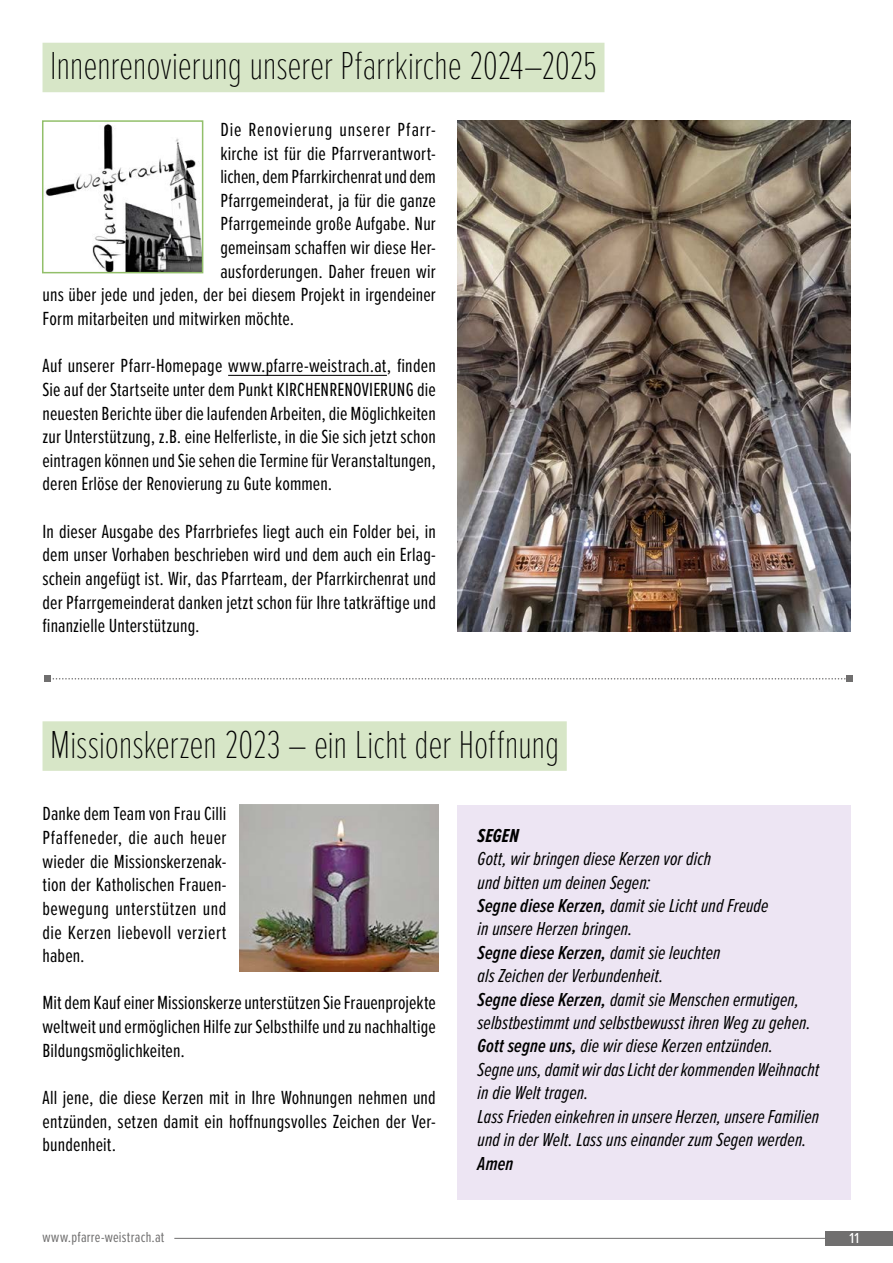
<style>
.page{position:relative;width:893px;height:1263px;background:#fff}
.page>*{position:absolute;margin:0;border:0;box-sizing:border-box;transform-origin:0 0}
.t1{font:100 40.5px "Proxima Nova Ex Cn";letter-spacing:-.01em;color:#000}
.t2{font:19.65px/23.7px "Proxima Nova Ex Cn";letter-spacing:.01em;color:#000;text-align:justify}
.t3{font:19.65px "Proxima Nova Ex Cn";letter-spacing:.045em;color:#000}
.t4{font:italic 19.5px/23.4px "Proxima Nova Ex Cn";letter-spacing:.005em;color:#000}
.t5{font:italic 700 19.5px "Proxima Nova Ex Cn";letter-spacing:.01em;color:#000}
.t6{font:italic 600 19.5px "Proxima Nova Ex Cn";color:#000}
.t7{font:15px "Proxima Nova Ex Cn";letter-spacing:.015em;color:#706f6f}
.t8{font:500 15px "Proxima Nova Ex Cn";color:#fff}
.s1{font-weight:600}
</style>
<div class="page">
<div style="left:457px;top:805px;width:393px;height:394px;background:#ede5f3"></div>
<div style="left:43px;top:43px;width:561px;height:49px;background:#d7e6c7"></div>
<div style="left:43px;top:721px;width:524px;height:50px;background:#d7e6c7"></div>
<svg style="left:44px;top:676px;width:808px;height:6px"></svg>
<img style="left:45px;top:124px;width:155px;height:146px">
<div style="left:42px;top:120px;width:161px;height:153px;border:2px solid #92bf6a"></div>
<hr style="left:228px;top:375px;width:159px;height:1px;background:#000">
<img style="left:457px;top:120px;width:393px;height:511px">
<img style="left:239px;top:805px;width:199px;height:167px">
<hr style="left:174px;top:1238px;width:719px;height:1px;background:#706f6f">
<div style="left:825px;top:1231px;width:68px;height:15px;background:#706f6f"></div>
<h1 class="t1" style="left:50px;top:37px;width:549px">Innenrenovierung unserer Pfarrkirche 2024–2025</h1>
<p class="t3" style="left:220px;top:115px;width:217px">Die Renovierung unserer Pfarr-</p>
<p class="t2" style="left:220px;top:140px;width:217px">kirche ist für die Pfarrverantwort-</p>
<p class="t2" style="left:220px;top:164px;width:217px">lichen, dem Pfarrkirchenrat und dem</p>
<p class="t2" style="left:220px;top:188px;width:217px">Pfarrgemeinderat, ja für die ganze</p>
<p class="t2" style="left:220px;top:211px;width:217px">Pfarrgemeinde große Aufgabe. Nur</p>
<p class="t2" style="left:220px;top:235px;width:217px">gemeinsam schaffen wir diese Her-</p>
<p class="t2" style="left:220px;top:259px;width:217px">ausforderungen. Daher freuen wir</p>
<p class="t2" style="left:43px;top:282px;width:395px">uns über jede und jeden, der bei diesem Projekt in irgendeiner</p>
<p class="t2" style="left:43px;top:306px;width:253px">Form mitarbeiten und mitwirken möchte.</p>
<p class="t2" style="left:43px;top:353px;width:395px">Auf unserer Pfarr-Homepage www.pfarre-weistrach.at, finden Sie auf der Startseite unter dem Punkt KIRCHENRENOVIERUNG die neuesten Berichte über die laufenden Arbeiten, die Möglichkeiten zur Unterstützung, z.B. eine Helferliste, in die Sie sich jetzt schon eintragen können und Sie sehen die Termine für Veranstaltungen, deren Erlöse der Renovierung zu Gute kommen.</p>
<p class="t2" style="left:43px;top:518px;width:395px">In dieser Ausgabe des Pfarrbriefes liegt auch ein Folder bei, in dem unser Vorhaben beschrieben wird und dem auch ein Erlag&shy;schein angefügt ist. Wir, das Pfarrteam, der Pfarrkirchenrat und der Pfarrgemeinderat danken jetzt schon für Ihre tatkräftige und finanzielle Unterstützung.</p>
<h1 class="t1" style="left:50px;top:715px;width:511px">Missionskerzen 2023 – ein Licht der Hoffnung</h1>
<p class="t2" style="left:43px;top:801px;width:185px">Danke dem Team von Frau Cilli Pfaffeneder, die auch heuer wieder die Missionskerzenak&shy;tion der Katholischen Frauen&shy;bewegung unterstützen und die Kerzen liebevoll verziert haben.</p>
<p class="t2" style="left:43px;top:990px;width:395px">Mit dem Kauf einer Missionskerze unterstützen Sie Frauenprojekte weltweit und ermöglichen Hilfe zur Selbsthilfe und zu nachhaltige Bildungsmöglichkeiten.</p>
<p class="t2" style="left:43px;top:1085px;width:395px">All jene, die diese Kerzen mit in Ihre Wohnungen nehmen und entzünden, setzen damit ein hoffnungsvolles Zeichen der Ver&shy;bundenheit.</p>
<p class="t5" style="left:478px;top:821px;width:43px">SEGEN</p>
<p class="t4" style="left:478px;top:846px;width:343px">Gott, wir bringen diese Kerzen vor dich<br>und bitten um deinen Segen:<br><span class="s1">Segne diese Kerzen,</span> damit sie Licht und Freude<br>in unsere Herzen bringen.<br><span class="s1">Segne diese Kerzen,</span> damit sie leuchten<br>als Zeichen der Verbundenheit.<br><span class="s1">Segne diese Kerzen,</span> damit sie Menschen ermutigen, selbstbestimmt und selbstbewusst ihren Weg zu gehen.<br><span class="s1">Gott segne uns,</span> die wir diese Kerzen entzünden.<br>Segne uns, damit wir das Licht der kommenden Weihnacht in die Welt tragen.<br>Lass Frieden einkehren in unsere Herzen, unsere Familien und in der Welt. Lass uns einander zum Segen werden.</p>
<p class="t6" style="left:478px;top:1149px;width:37px">Amen</p>
<p class="t7" style="left:43px;top:1226px;width:123px">www.pfarre-weistrach.at</p>
<p class="t8" style="left:849px;top:1227px;width:11px">11</p>
</div>
